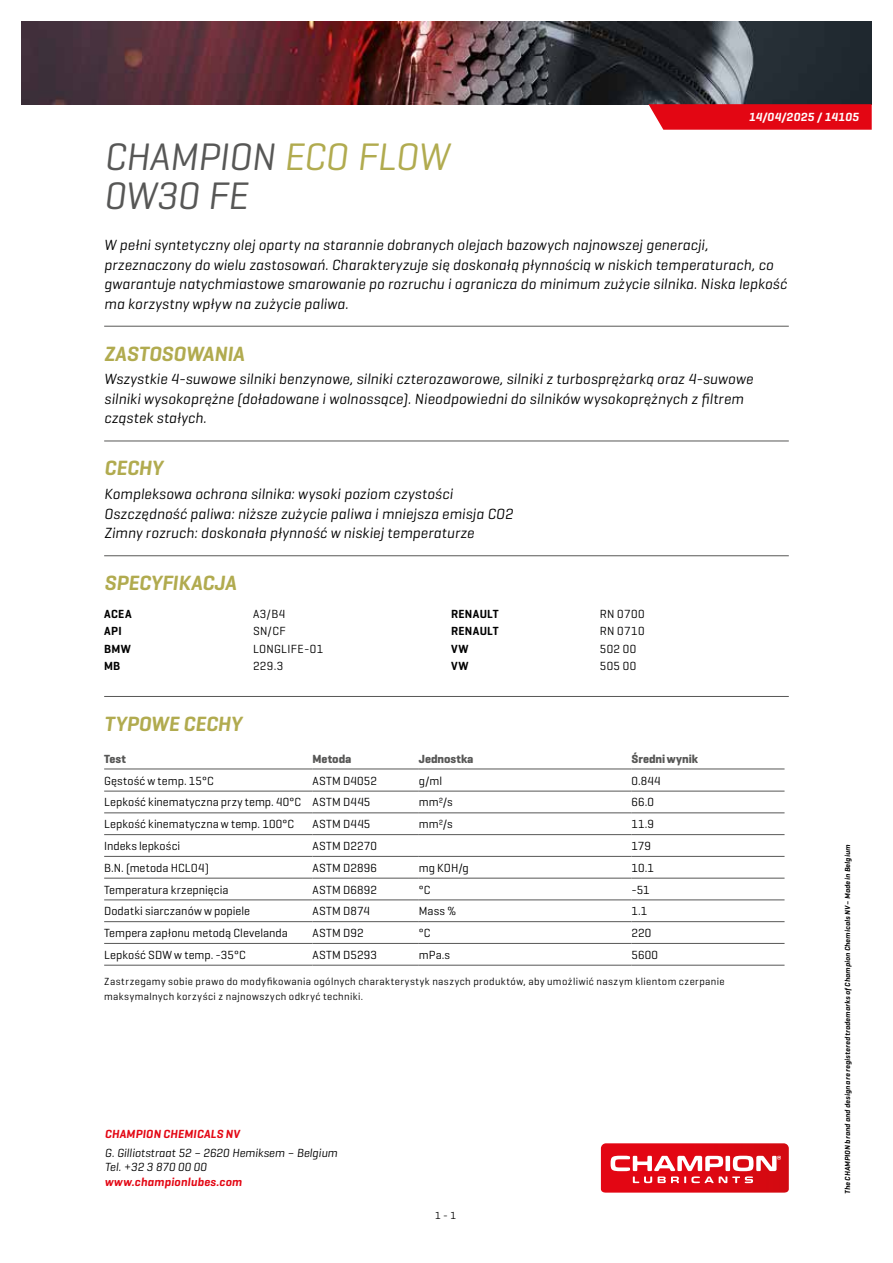
<style>
.page{position:relative;width:893px;height:1263px;background:#fff}
.page>*{position:absolute;margin:0;border:0;box-sizing:border-box;transform-origin:0 0}
.t1{font:italic 39px/39px "Geogrotesque";letter-spacing:-.005em;color:#575756}
.t2{font:italic 600 21px "Geogrotesque";letter-spacing:-.005em;color:#b1ab4f}
.t3{font:italic 15px/19.5px "Geogrotesque";letter-spacing:.01em;color:#000}
.t4{font:12px "Geogrotesque";letter-spacing:.015em;color:#000}
.t5{font:italic 12px/14.4px "Geogrotesque";color:#000}
.t6{font:italic 600 12px "Geogrotesque";letter-spacing:.015em;color:#e30613}
.t7{font:600 12px "Geogrotesque";letter-spacing:.025em;color:#000}
.t8{font:700 12px "Geogrotesque";color:#575756}
.t9{font:italic 600 12px "Geogrotesque";letter-spacing:.03em;color:#fff}
.t10{font:10.5px/15px "Geogrotesque";letter-spacing:.04em;color:#000}
.t11{font:italic 600 7.5px "Geogrotesque";letter-spacing:.025em;color:#000}
.s1{color:#b1ab4f}
</style>
<div class="page">
<svg style="left:601px;top:1143px;width:188px;height:49px;background:#e43740"></svg>
<img style="left:21px;top:21px;width:851px;height:83px">
<svg style="left:648px;top:104px;width:224px;height:26px;background:#e3121e"></svg>
<hr style="left:104px;top:326px;width:685px;height:1px;background:#575756">
<hr style="left:104px;top:441px;width:685px;height:1px;background:#575756">
<hr style="left:104px;top:555px;width:685px;height:1px;background:#575756">
<hr style="left:104px;top:696px;width:685px;height:1px;background:#575756">
<hr style="left:104px;top:769px;width:209px;height:1px;background:#575756">
<hr style="left:313px;top:769px;width:106px;height:1px;background:#575756">
<hr style="left:419px;top:769px;width:212px;height:1px;background:#575756">
<hr style="left:631px;top:769px;width:153px;height:1px;background:#575756">
<hr style="left:104px;top:791px;width:209px;height:1px;background:#575756">
<hr style="left:313px;top:791px;width:106px;height:1px;background:#575756">
<hr style="left:419px;top:791px;width:212px;height:1px;background:#575756">
<hr style="left:631px;top:791px;width:153px;height:1px;background:#575756">
<hr style="left:104px;top:812px;width:209px;height:1px;background:#575756">
<hr style="left:313px;top:812px;width:106px;height:1px;background:#575756">
<hr style="left:419px;top:812px;width:212px;height:1px;background:#575756">
<hr style="left:631px;top:812px;width:153px;height:1px;background:#575756">
<hr style="left:104px;top:834px;width:209px;height:1px;background:#575756">
<hr style="left:313px;top:834px;width:106px;height:1px;background:#575756">
<hr style="left:419px;top:834px;width:212px;height:1px;background:#575756">
<hr style="left:631px;top:834px;width:153px;height:1px;background:#575756">
<hr style="left:104px;top:856px;width:209px;height:1px;background:#575756">
<hr style="left:313px;top:856px;width:106px;height:1px;background:#575756">
<hr style="left:419px;top:856px;width:212px;height:1px;background:#575756">
<hr style="left:631px;top:856px;width:153px;height:1px;background:#575756">
<hr style="left:104px;top:878px;width:209px;height:1px;background:#575756">
<hr style="left:313px;top:878px;width:106px;height:1px;background:#575756">
<hr style="left:419px;top:878px;width:212px;height:1px;background:#575756">
<hr style="left:631px;top:878px;width:153px;height:1px;background:#575756">
<hr style="left:104px;top:899px;width:209px;height:1px;background:#575756">
<hr style="left:313px;top:899px;width:106px;height:1px;background:#575756">
<hr style="left:419px;top:899px;width:212px;height:1px;background:#575756">
<hr style="left:631px;top:899px;width:153px;height:1px;background:#575756">
<hr style="left:104px;top:921px;width:209px;height:1px;background:#575756">
<hr style="left:313px;top:921px;width:106px;height:1px;background:#575756">
<hr style="left:419px;top:921px;width:212px;height:1px;background:#575756">
<hr style="left:631px;top:921px;width:153px;height:1px;background:#575756">
<hr style="left:104px;top:943px;width:209px;height:1px;background:#575756">
<hr style="left:313px;top:943px;width:106px;height:1px;background:#575756">
<hr style="left:419px;top:943px;width:212px;height:1px;background:#575756">
<hr style="left:631px;top:943px;width:153px;height:1px;background:#575756">
<hr style="left:104px;top:965px;width:209px;height:1px;background:#575756">
<hr style="left:313px;top:965px;width:106px;height:1px;background:#575756">
<hr style="left:419px;top:965px;width:212px;height:1px;background:#575756">
<hr style="left:631px;top:965px;width:153px;height:1px;background:#575756">
<p class="t9" style="left:749px;top:110px;width:112px">14/04/2025 / 14105</p>
<h1 class="t1" style="left:104px;top:136px;width:346px">CHAMPION <span class="s1">ECO FLOW<br></span>0W30 FE</h1>
<p class="t3" style="left:104px;top:235px;width:684px">W pełni syntetyczny olej oparty na starannie dobranych olejach bazowych najnowszej generacji, przeznaczony do wielu zastosowań. Charakteryzuje się doskonałą płynnością w niskich temperaturach, co gwarantuje natychmiastowe smarowanie po rozruchu i ogranicza do minimum zużycie silnika. Niska lepkość ma korzystny wpływ na zużycie paliwa.</p>
<h2 class="t2" style="left:104px;top:340px;width:142px">ZASTOSOWANIA</h2>
<p class="t3" style="left:104px;top:369px;width:650px">Wszystkie 4-suwowe silniki benzynowe, silniki czterozaworowe, silniki z turbosprężarką oraz 4-suwowe silniki wysokoprężne (doładowane i wolnossące). Nieodpowiedni do silników wysokoprężnych z filtrem cząstek stałych.</p>
<h2 class="t2" style="left:104px;top:455px;width:60px">CECHY</h2>
<p class="t3" style="left:104px;top:484px;width:410px">Kompleksowa ochrona silnika: wysoki poziom czystości<br>Oszczędność paliwa: niższe zużycie paliwa i mniejsza emisja CO2<br>Zimny rozruch: doskonała płynność w niskiej temperaturze</p>
<h2 class="t2" style="left:104px;top:570px;width:134px">SPECYFIKACJA</h2>
<p class="t7" style="left:104px;top:606px;width:29px">ACEA</p>
<p class="t4" style="left:253px;top:606px;width:34px">A3/B4</p>
<p class="t7" style="left:104px;top:624px;width:19px">API</p>
<p class="t4" style="left:253px;top:624px;width:34px">SN/CF</p>
<p class="t7" style="left:104px;top:641px;width:28px">BMW</p>
<p class="t4" style="left:253px;top:641px;width:72px">LONGLIFE-01</p>
<p class="t7" style="left:104px;top:659px;width:18px">MB</p>
<p class="t4" style="left:253px;top:659px;width:32px">229.3</p>
<p class="t7" style="left:451px;top:606px;width:49px">RENAULT</p>
<p class="t4" style="left:600px;top:606px;width:46px">RN 0700</p>
<p class="t7" style="left:451px;top:624px;width:49px">RENAULT</p>
<p class="t4" style="left:600px;top:624px;width:46px">RN 0710</p>
<p class="t7" style="left:451px;top:641px;width:19px">VW</p>
<p class="t4" style="left:600px;top:641px;width:38px">502 00</p>
<p class="t7" style="left:451px;top:659px;width:19px">VW</p>
<p class="t4" style="left:600px;top:659px;width:38px">505 00</p>
<h2 class="t2" style="left:104px;top:711px;width:139px">TYPOWE CECHY</h2>
<p class="t8" style="left:104px;top:751px;width:23px">Test</p>
<p class="t8" style="left:313px;top:751px;width:40px">Metoda</p>
<p class="t8" style="left:419px;top:751px;width:56px">Jednostka</p>
<p class="t8" style="left:631px;top:751px;width:68px">Średni wynik</p>
<p class="t4" style="left:104px;top:773px;width:111px">Gęstość w temp. 15°C</p>
<p class="t4" style="left:313px;top:773px;width:66px">ASTM D4052</p>
<p class="t4" style="left:419px;top:773px;width:25px">g/ml</p>
<p class="t4" style="left:631px;top:773px;width:31px">0.844</p>
<p class="t4" style="left:104px;top:795px;width:268px">Lepkość kinematyczna przy temp. 40°C ASTM D445</p>
<p class="t4" style="left:419px;top:795px;width:35px">mm²/s</p>
<p class="t4" style="left:631px;top:795px;width:24px">66.0</p>
<p class="t4" style="left:104px;top:817px;width:191px">Lepkość kinematyczna w temp. 100°C</p>
<p class="t4" style="left:313px;top:817px;width:59px">ASTM D445</p>
<p class="t4" style="left:419px;top:817px;width:35px">mm²/s</p>
<p class="t4" style="left:631px;top:817px;width:24px">11.9</p>
<p class="t4" style="left:104px;top:838px;width:78px">Indeks lepkości</p>
<p class="t4" style="left:313px;top:838px;width:66px">ASTM D2270</p>
<p class="t4" style="left:631px;top:838px;width:21px">179</p>
<p class="t4" style="left:104px;top:860px;width:106px">B.N. (metoda HCLO4)</p>
<p class="t4" style="left:313px;top:860px;width:66px">ASTM D2896</p>
<p class="t4" style="left:419px;top:860px;width:52px">mg KOH/g</p>
<p class="t4" style="left:631px;top:860px;width:24px">10.1</p>
<p class="t4" style="left:104px;top:882px;width:126px">Temperatura krzepnięcia</p>
<p class="t4" style="left:313px;top:882px;width:66px">ASTM D6892</p>
<p class="t4" style="left:419px;top:882px;width:13px">°C</p>
<p class="t4" style="left:631px;top:882px;width:20px">-51</p>
<p class="t4" style="left:104px;top:904px;width:147px">Dodatki siarczanów w popiele</p>
<p class="t4" style="left:313px;top:904px;width:59px">ASTM D874</p>
<p class="t4" style="left:419px;top:904px;width:39px">Mass %</p>
<p class="t4" style="left:631px;top:904px;width:17px">1.1</p>
<p class="t4" style="left:104px;top:925px;width:185px">Tempera zapłonu metodą Clevelanda</p>
<p class="t4" style="left:313px;top:925px;width:53px">ASTM D92</p>
<p class="t4" style="left:419px;top:925px;width:13px">°C</p>
<p class="t4" style="left:631px;top:925px;width:21px">220</p>
<p class="t4" style="left:104px;top:947px;width:143px">Lepkość SDW w temp. -35°C</p>
<p class="t4" style="left:313px;top:947px;width:66px">ASTM D5293</p>
<p class="t4" style="left:419px;top:947px;width:33px">mPa.s</p>
<p class="t4" style="left:631px;top:947px;width:28px">5600</p>
<p class="t10" style="left:104px;top:973px;width:622px">Zastrzegamy sobie prawo do modyfikowania ogólnych charakterystyk naszych produktów, aby umożliwić naszym klientom czerpanie maksymalnych korzyści z najnowszych odkryć techniki.</p>
<p class="t6" style="left:105px;top:1126px;width:136px">CHAMPION CHEMICALS NV</p>
<p class="t5" style="left:105px;top:1145px;width:234px">G. Gilliotstraat 52 – 2620 Hemiksem – Belgium<br>Tel. +32 3 870 00 00</p>
<p class="t6" style="left:105px;top:1174px;width:139px">www.championlubes.com</p>
<p class="t10" style="left:435px;top:1207px;width:23px">1 - 1</p>
<p class="t11" style="left:843px;top:1194px;width:351px;rotate:-90deg">The CHAMPION brand and design are registered trademarks of Champion Chemicals NV – Made in Belgium</p>
</div>
